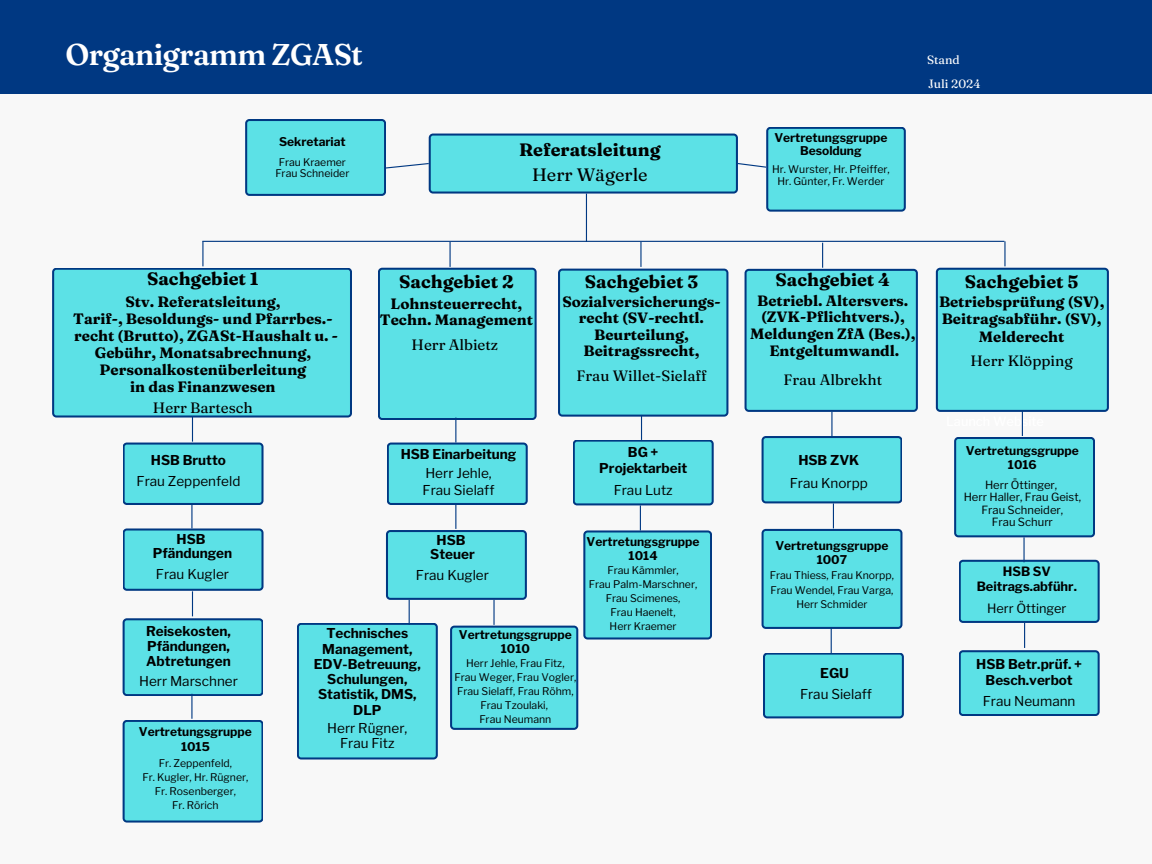
<style>
.page{position:relative;width:1152px;height:864px;background:#f8f8f8}
.page>*{position:absolute;margin:0;border:0;box-sizing:border-box;transform-origin:0 0}
.t1{font:600 30px "Fraunces 9 pt";letter-spacing:-.025em;color:#fff}
.t2{font:700 18px/24.8px "Fraunces 9 pt";color:#000;text-align:center}
.t3{font:700 15px/16.8px "Fraunces 9 pt";color:#000;text-align:center}
.t4{font:15px "Fraunces 9 pt";color:#000}
.t5{font:700 13.5px/15.3px "Libre Franklin";color:#000;text-align:center}
.t6{font:13.5px/15.3px "Libre Franklin";color:#000;text-align:center}
.t7{font:700 12.75px/14.5px "Libre Franklin";color:#000;text-align:center}
.t8{font:12.75px "Libre Franklin";color:#000}
.t9{font:700 12px/14px "Libre Franklin";color:#000;text-align:center}
.t10{font:12px "Fraunces 9 pt";color:#fff}
.t11{font:11.25px "Libre Franklin";color:#000}
.t12{font:10.5px "Libre Franklin";color:#000}
.s1{font-weight:400}
</style>
<div class="page">
<div style="left:52px;top:268px;width:245px;height:149px;background:#5ce1e6"></div>
<svg style="left:745px;top:243px;width:173px;height:169px;background:#70dde4"></svg>
<hr style="left:1004px;top:241px;width:2px;height:25px;background:#003882">
<hr style="left:586px;top:194px;width:1px;height:48px;background:#003882">
<svg style="left:202px;top:242px;width:1px;height:24px"></svg>
<hr style="left:202px;top:241px;width:802px;height:1px;background:#003882">
<div style="left:0;top:0;width:1152px;height:93px;background:#003882"></div>
<svg style="left:123px;top:417px;width:141px;height:406px"></svg>
<svg style="left:959px;top:560px;width:141px;height:156px"></svg>
<hr style="left:1023px;top:537px;width:2px;height:25px;background:#003882">
<hr style="left:831px;top:412px;width:2px;height:25px;background:#003882">
<svg style="left:936px;top:268px;width:173px;height:269px"></svg>
<svg style="left:245px;top:119px;width:661px;height:93px"></svg>
<svg style="left:297px;top:242px;width:431px;height:517px"></svg>
<svg style="left:762px;top:436px;width:142px;height:282px"></svg>
<p class="t1" style="left:65px;top:36px;width:299px">Organigramm ZGASt</p>
<p class="t9" style="left:279px;top:135px;width:68px">Sekretariat</p>
<p class="t12" style="left:279px;top:155px;width:69px">Frau Kraemer</p>
<p class="t12" style="left:275px;top:167px;width:76px">Frau Schneider</p>
<p class="t2" style="left:519px;top:137px;width:143px">Referatsleitung<br><span class="s1">Herr Wägerle</span></p>
<h3 class="t9" style="left:774px;top:131px;width:115px;line-height:13px">Vertretungsgruppe<br>Besoldung</h3>
<h5 class="t12" style="left:772px;top:163px;width:119px">Hr. Wurster, Hr. Pfeiffer,</h5>
<p class="t12" style="left:777px;top:175px;width:109px">Hr. Günter, Fr. Werder</p>
<p class="t10" style="left:927px;top:53px;width:34px">Stand</p>
<p class="t10" style="left:928px;top:76px;width:54px">Juli 2024</p>
<h4 class="t2" style="left:147px;top:266px;width:113px">Sachgebiet 1</h4>
<h4 class="t3" style="left:73px;top:293px;width:266px">Stv. Referatsleitung,<br>Tarif-, Besoldungs- und Pfarrbes.- recht (Brutto), ZGASt-Haushalt u. -<br>Gebühr, Monatsabrechnung,<br>Personalkostenüberleitung<br>in das Finanzwesen</h4>
<h5 class="t4" style="left:153px;top:399px;width:101px">Herr Bartesch</h5>
<p class="t5" style="left:151px;top:453px;width:77px">HSB Brutto</p>
<p class="t6" style="left:137px;top:474px;width:105px">Frau Zeppenfeld</p>
<h4 class="t2" style="left:399px;top:269px;width:116px">Sachgebiet 2</h4>
<h4 class="t3" style="left:380px;top:295px;width:155px">Lohnsteuerrecht,<br>Techn. Management</h4>
<h5 class="t4" style="left:412px;top:335px;width:88px">Herr Albietz</h5>
<h4 class="t5" style="left:401px;top:446px;width:117px">HSB Einarbeitung</h4>
<h5 class="t6" style="left:423px;top:464px;width:73px;line-height:17.2px;text-align:left">Herr Jehle,<br>Frau Sielaff</h5>
<p class="t2" style="left:585px;top:269px;width:115px">Sachgebiet 3</p>
<p class="t3" style="left:562px;top:293px;width:160px;line-height:16.4px">Sozialversicherungs&shy;recht (SV-rechtl.<br>Beurteilung,<br>Beitragssrecht,</p>
<p class="t4" style="left:576px;top:366px;width:132px">Frau Willet-Sielaff</p>
<p class="t5" style="left:599px;top:444px;width:89px;line-height:16px">BG+<br>Projektarbeit</p>
<p class="t6" style="left:614px;top:482px;width:61px">Frau Lutz</p>
<h4 class="t5" style="left:153px;top:533px;width:81px;line-height:13.5px">HSB<br>Pfändungen</h4>
<h5 class="t6" style="left:156px;top:566px;width:75px">Frau Kugler</h5>
<h1 class="t5" style="left:146px;top:623px;width:86px;text-align:justify">Reisekosten, Pfändungen, Abtretungen</h1>
<p class="t6" style="left:139px;top:673px;width:100px">Herr Marschner</p>
<p class="t9" style="left:139px;top:725px;width:115px">Vertretungsgruppe</p>
<h6 class="t9" style="left:181px;top:739px;width:30px">1015</h6>
<p class="t12" style="left:159px;top:756px;width:75px">Fr. Zeppenfeld,</p>
<p class="t12" style="left:142px;top:770px;width:108px">Fr. Kugler, Hr. Rügner,</p>
<h2 class="t12" style="left:155px;top:784px;width:83px">Fr. Rosenberger,</h2>
<h6 class="t12" style="left:172px;top:798px;width:48px">Fr. Rörich</h6>
<p class="t5" style="left:430px;top:533px;width:46px;line-height:13.5px">HSB<br>Steuer</p>
<p class="t6" style="left:416px;top:567px;width:75px">Frau Kugler</p>
<h6 class="t5" style="left:314px;top:626px;width:109px">Technisches<br>Management,<br>EDV-Betreuung,<br>Schulungen,<br>Statistik, DMS,<br>DLP</h6>
<p class="t6" style="left:327px;top:721px;width:82px">Herr Rügner,<br>Frau Fitz</p>
<h6 class="t9" style="left:459px;top:627px;width:115px">Vertretungsgruppe<br>1010</h6>
<h3 class="t12" style="left:466px;top:657px;width:100px">Herr Jehle, Frau Fitz,</h3>
<h5 class="t12" style="left:455px;top:671px;width:123px">Frau Weger, Frau Vogler,</h5>
<h6 class="t12" style="left:457px;top:685px;width:118px">Frau Sielaff, Frau Röhm,</h6>
<p class="t12" style="left:480px;top:699px;width:69px">Frau Tzoulaki,</p>
<p class="t12" style="left:479px;top:713px;width:74px">Frau Neumann</p>
<h4 class="t9" style="left:587px;top:535px;width:115px">Vertretungsgruppe<br>1014</h4>
<h5 class="t12" style="left:607px;top:564px;width:73px">Frau Kämmler,</h5>
<h4 class="t12" style="left:589px;top:578px;width:110px">Frau Palm-Marschner,</h4>
<h5 class="t12" style="left:606px;top:592px;width:76px">Frau Scimenes,</h5>
<h4 class="t12" style="left:611px;top:606px;width:67px">Frau Haenelt,</h4>
<h5 class="t12" style="left:610px;top:620px;width:68px">Herr Kraemer</h5>
<h4 class="t2" style="left:776px;top:267px;width:116px">Sachgebiet 4</h4>
<h4 class="t3" style="left:750px;top:292px;width:167px">Betriebl. Altersvers. (ZVK-Pflichtvers.),<br>Meldungen ZfA (Bes.),<br>Entgeltumwandl.</h4>
<h5 class="t4" style="left:783px;top:370px;width:100px">Frau Albrekht</h5>
<p class="t5" style="left:798px;top:453px;width:62px">HSB ZVK</p>
<h4 class="t6" style="left:790px;top:476px;width:80px">Frau Knorpp</h4>
<p class="t9" style="left:775px;top:539px;width:115px;line-height:13.2px">Vertretungsgruppe<br>1007</p>
<p class="t12" style="left:770px;top:569px;width:126px">Frau Thiess, Frau Knorpp,</p>
<p class="t12" style="left:770px;top:583px;width:124px">Frau Wendel, Frau Varga,</p>
<p class="t12" style="left:796px;top:598px;width:73px">Herr Schmider</p>
<h4 class="t5" style="left:820px;top:666px;width:30px">EGU</h4>
<h5 class="t6" style="left:800px;top:686px;width:73px">Frau Sielaff</h5>
<p class="t2" style="left:965px;top:269px;width:115px">Sachgebiet 5</p>
<p class="t3" style="left:939px;top:293px;width:167px">Betriebsprüfung (SV),<br>Beitragsabführ. (SV),<br>Melderecht</p>
<p class="t4" style="left:970px;top:352px;width:104px">Herr Klöpping</p>
<h4 class="t9" style="left:966px;top:444px;width:115px">Vertretungsgruppe<br>1016</h4>
<h5 class="t11" style="left:985px;top:478px;width:74px">Herr Öttinger,</h5>
<h4 class="t11" style="left:964px;top:490px;width:119px">Herr Haller, Frau Geist,</h4>
<h5 class="t11" style="left:982px;top:503px;width:83px">Frau Schneider,</h5>
<h6 class="t11" style="left:992px;top:515px;width:63px">Frau Schurr</h6>
<p class="t7" style="left:977px;top:565px;width:102px">HSB SV<br>Beitrags.abführ.</p>
<p class="t8" style="left:987px;top:601px;width:81px">Herr Öttinger</p>
<h4 class="t5" style="left:976px;top:656px;width:107px;line-height:16px">HSB Betr.prüf. +<br>Besch.verbot</h4>
<h5 class="t6" style="left:983px;top:694px;width:94px">Frau Neumann</h5>
</div>
